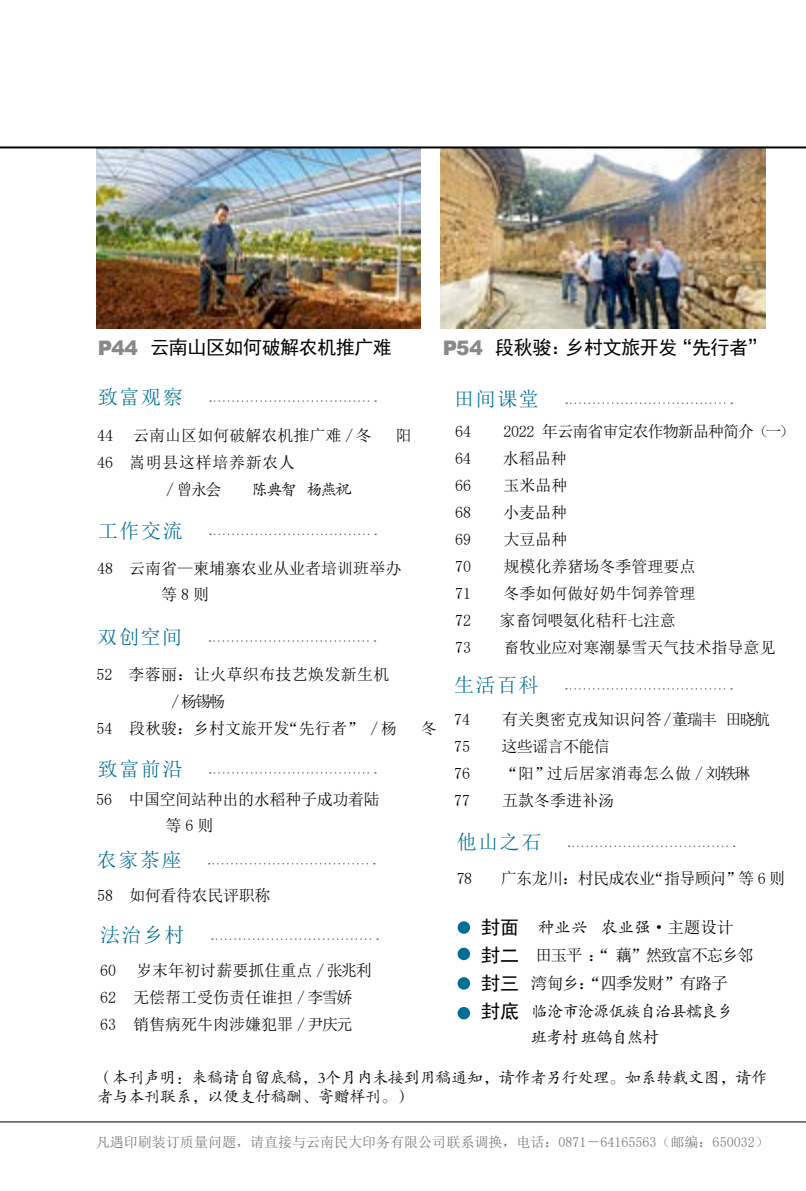
<style>
.page{position:relative;width:806px;height:1191px;background:#fff}
.page>*{position:absolute;margin:0;border:0;box-sizing:border-box;transform-origin:0 0}
.t1{font:20px "Sim Sun";letter-spacing:.075em;color:#006e97}
.t2{font:19px "Sim Hei";letter-spacing:-.025em;color:#000}
.t3{font:16.6px/28px "Sim Sun";letter-spacing:-.08em;color:#000}
.t4{font:16.6px "FZKTK GBK1 0";color:#000}
.t5{font:16.4px/26.6px "FZKTK GBK1 0";letter-spacing:-.06em;color:#000}
.t6{font:16px/27px "Sim Sun";color:#000}
.t7{font:16px/19.2px "FZKTK GBK1 0";letter-spacing:-.015em;color:#000}
.t8{font:16px/26px "Sim Sun";letter-spacing:-.02em;color:#000}
.t9{font:16px "Sim Sun";letter-spacing:-.04em;color:#000}
.t10{font:16px "Sim Sun";letter-spacing:-.06em;color:#000}
.t11{font:16px "Sim Sun";letter-spacing:.02em;color:#000}
.t12{font:16px/27px "Sim Sun";letter-spacing:.04em;color:#000;text-align:center}
.t13{font:14px "Sim Sun";color:#727171}
.s1{font-family:"Arial";font-weight:900;font-size:20px;color:#898989}
.s2{font-family:"Sim Hei";font-size:19px}
.s3{font-family:"Sim Sun"}
</style>
<div class="page">
<svg style="left:210px;top:400px;width:166px;height:2px"></svg>
<svg style="left:212px;top:938px;width:166px;height:2px"></svg>
<svg style="left:565px;top:402px;width:166px;height:2px"></svg>
<svg style="left:565px;top:688px;width:166px;height:1px"></svg>
<svg style="left:568px;top:845px;width:166px;height:2px"></svg>
<svg style="left:209px;top:640px;width:166px;height:2px"></svg>
<svg style="left:210px;top:772px;width:165px;height:1px"></svg>
<svg style="left:209px;top:863px;width:165px;height:1px"></svg>
<svg style="left:210px;top:533px;width:166px;height:2px"></svg>
<div style="left:457px;top:977px;width:13px;height:12px;background:#006e97;border-radius:50%"></div>
<div style="left:457px;top:1007px;width:13px;height:12px;background:#006e97;border-radius:50%"></div>
<div style="left:457px;top:921px;width:13px;height:12px;background:#006e97;border-radius:50%"></div>
<div style="left:457px;top:947px;width:13px;height:13px;background:#006e97;border-radius:50%"></div>
<hr style="left:0;top:1121px;width:805px;height:1px;background:#000">
<img style="left:96px;top:148px;width:324px;height:181px">
<img style="left:440px;top:148px;width:325px;height:181px">
<hr style="left:0;top:146px;width:805px;height:2px;background:#000">
<p class="t2" style="left:98px;top:338px;width:295px"><span class="s1">P44</span> 云南山区如何破解农机推广难</p>
<p class="t2" style="left:442px;top:337px;width:325px"><span class="s1">P54</span> 段秋骏：乡村文旅开发“先行者”</p>
<p class="t1" style="left:98px;top:387px;width:86px">致富观察</p>
<p class="t6" style="left:97px;top:421px;width:17px">44</p>
<p class="t6" style="left:133px;top:421px;width:240px">云南山区如何破解农机推广难 /冬</p>
<p class="t6" style="left:395px;top:421px;width:17px">阳</p>
<p class="t12" style="left:97px;top:448px;width:199px">46 嵩明县这样培养新农人/ 曾永会</p>
<p class="t7" style="left:252px;top:480px;width:101px">陈典智 杨燕祝</p>
<p class="t1" style="left:98px;top:520px;width:86px">工作交流</p>
<p class="t6" style="left:161px;top:555px;width:241px;line-height:26px;text-indent:-64px">48 云南省—柬埔寨农业从业者培训班举办等8则</p>
<p class="t1" style="left:97px;top:627px;width:86px">双创空间</p>
<p class="t11" style="left:96px;top:666px;width:294px">52 李蓉丽：让火草织布技艺焕发新生机</p>
<p class="t6" style="left:171px;top:688px;width:55px">/ 杨锡畅</p>
<p class="t6" style="left:96px;top:715px;width:301px">54 段秋骏：乡村文旅开发“先行者” /杨</p>
<p class="t6" style="left:420px;top:715px;width:17px">冬</p>
<p class="t1" style="left:98px;top:759px;width:86px">致富前沿</p>
<p class="t8" style="left:165px;top:786px;width:216px;text-indent:-69px">56 中国空间站种出的水稻种子成功着陆等6则</p>
<p class="t1" style="left:97px;top:849px;width:86px">农家茶座</p>
<p class="t8" style="left:97px;top:882px;width:175px">58 如何看待农民评职称</p>
<p class="t1" style="left:100px;top:925px;width:86px">法治乡村</p>
<p class="t6" style="left:100px;top:956px;width:273px;text-indent:36px">岁末年初讨薪要抓住重点 /张兆利<br>62 无偿帮工受伤责任谁担 /李雪娇<br>63 销售病死牛肉涉嫌犯罪 /尹庆元</p>
<p class="t6" style="left:100px;top:956px;width:17px">60</p>
<p class="t1" style="left:454px;top:389px;width:86px">田间课堂</p>
<p class="t6" style="left:455px;top:417px;width:17px">64</p>
<p class="t10" style="left:503px;top:423px;width:292px">2022 年云南省审定农作物新品种简介（一）</p>
<p class="t6" style="left:455px;top:444px;width:17px">64</p>
<p class="t6" style="left:502px;top:444px;width:65px">水稻品种</p>
<p class="t6" style="left:455px;top:471px;width:17px">66</p>
<p class="t6" style="left:503px;top:471px;width:65px">玉米品种</p>
<p class="t6" style="left:455px;top:498px;width:17px">68</p>
<p class="t6" style="left:502px;top:498px;width:66px">小麦品种</p>
<p class="t6" style="left:455px;top:525px;width:17px">69</p>
<p class="t6" style="left:503px;top:525px;width:65px">大豆品种</p>
<p class="t6" style="left:455px;top:552px;width:17px">70</p>
<p class="t6" style="left:503px;top:552px;width:193px">规模化养猪场冬季管理要点</p>
<p class="t6" style="left:455px;top:579px;width:17px">71</p>
<p class="t6" style="left:503px;top:579px;width:193px">冬季如何做好奶牛饲养管理</p>
<p class="t6" style="left:455px;top:606px;width:17px">72</p>
<p class="t6" style="left:499px;top:606px;width:177px">家畜饲喂氨化秸秆七注意</p>
<p class="t6" style="left:455px;top:633px;width:17px">73</p>
<p class="t6" style="left:503px;top:633px;width:273px">畜牧业应对寒潮暴雪天气技术指导意见</p>
<p class="t1" style="left:454px;top:675px;width:86px">生活百科</p>
<p class="t6" style="left:454px;top:706px;width:17px">74</p>
<p class="t6" style="left:501px;top:706px;width:269px">有关奥密克戎知识问答/董瑞丰　田晓航</p>
<p class="t6" style="left:454px;top:733px;width:17px">75</p>
<p class="t9" style="left:501px;top:738px;width:110px">这些谣言不能信</p>
<p class="t6" style="left:454px;top:760px;width:17px">76</p>
<p class="t6" style="left:502px;top:760px;width:249px">“阳”过后居家消毒怎么做 /刘轶琳</p>
<p class="t6" style="left:454px;top:787px;width:17px">77</p>
<p class="t6" style="left:502px;top:787px;width:113px">五款冬季进补汤</p>
<p class="t1" style="left:456px;top:832px;width:86px">他山之石</p>
<p class="t6" style="left:456px;top:864px;width:17px">78</p>
<p class="t9" style="left:500px;top:870px;width:285px">广东龙川：村民成农业“指导顾问”等 6 则</p>
<p class="t4" style="left:480px;top:918px;width:254px"><span class="s2">封面</span> 种业兴 农业强<span class="s3">·主题设计</span></p>
<p class="t3" style="left:480px;top:940px;width:274px"><span class="s2">封二</span> 田玉平 ：“ 藕”然致富不忘乡邻<span class="s2">封三</span> 湾甸乡：“四季发财”有路子</p>
<p class="t5" style="left:530px;top:998px;width:204px;text-indent:-50px"><span class="s2">封底</span> 临沧市沧源佤族自治县糯良乡班考村班鸽自然村</p>
<p class="t7" style="left:97px;top:1068px;width:671px">（本刊声明：来稿请自留底稿，3个月内未接到用稿通知，请作者另行处理。如系转载文图，请作者与本刊联系，以便支付稿酬、寄赠样刊。）</p>
<p class="t13" style="left:96px;top:1134px;width:673px">凡遇印刷装订质量问题，请直接与云南民大印务有限公司联系调换，电话：0871－64165563（邮编：650032）</p>
</div>
